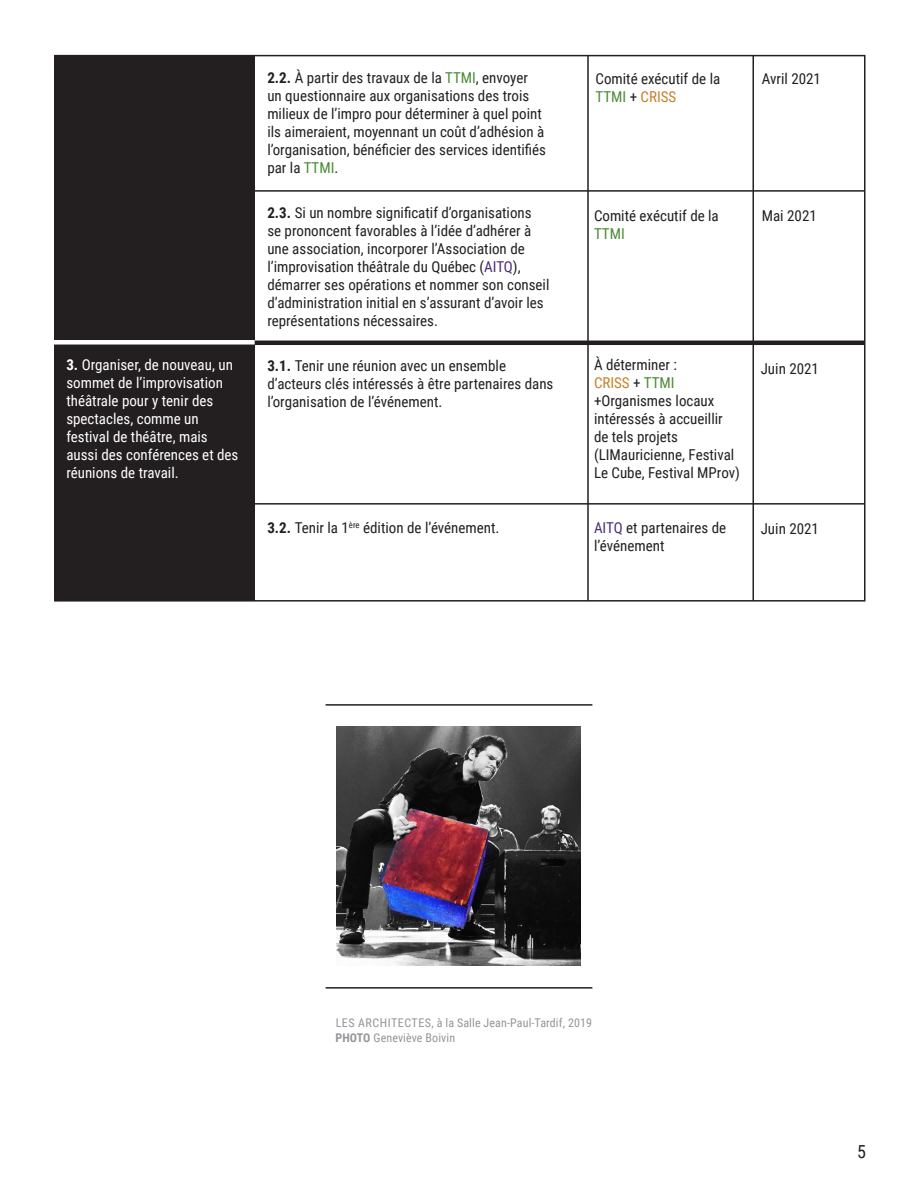
<style>
.page{position:relative;width:918px;height:1188px;background:#fff}
.page>*{position:absolute;margin:0;border:0;box-sizing:border-box;transform-origin:0 0}
.t1{font:18px "Roboto Condensed";color:#231f20}
.t2{font:15px/18px "Roboto Condensed";color:#231f20}
.t3{font:15px/18px "Roboto Condensed";color:#fff}
.t4{font:12px "Roboto Condensed";letter-spacing:.01em;color:#939598}
.s1{font-weight:700}
.s2{color:#498a33}
.s3{color:#4c2c7c}
.s4{color:#c97f29}
</style>
<div class="page">
<div style="left:54px;top:55px;width:201px;height:546px;background:#231f20"></div>
<hr style="left:753px;top:56px;width:1px;height:545px;background:#231f20">
<hr style="left:587px;top:56px;width:2px;height:545px;background:#231f20">
<hr style="left:254px;top:190px;width:611px;height:2px;background:#231f20">
<hr style="left:252px;top:503px;width:612px;height:2px;background:#231f20">
<hr style="left:54px;top:341px;width:810px;height:4px;background:#231f20">
<img style="left:336px;top:727px;width:245px;height:239px">
<hr style="left:326px;top:704px;width:266px;height:2px;background:#231f20">
<hr style="left:326px;top:987px;width:266px;height:2px;background:#231f20">
<div style="left:53px;top:340px;width:202px;height:5px;background:#fff"></div>
<p class="t3" style="left:66px;top:355px;width:174px"><span class="s1">3.</span> Organiser, de nouveau, un sommet de l’improvisation théâtrale pour y tenir des spectacles, comme un festival de théâtre, mais aussi des conférences et des réunions de travail.</p>
<p class="t2" style="left:267px;top:69px;width:280px"><span class="s1">2.2.</span> À partir des travaux de la <span class="s2">TTMI</span>, envoyer un questionnaire aux organisations des trois milieux de l’impro pour déterminer à quel point ils aimeraient, moyennant un coût d’adhésion à l’organisation, bénéficier des services identifiés par la <span class="s2">TTMI</span>.</p>
<p class="t2" style="left:267px;top:204px;width:284px"><span class="s1">2.3.</span> Si un nombre significatif d’organisations<br>se prononcent favorables à l’idée d’adhérer à une association, incorporer l’Association de l’improvisation théâtrale du Québec (<span class="s3">AITQ</span>), démarrer ses opérations et nommer son conseil d’administration initial en s’assurant d’avoir les représentations nécessaires.</p>
<p class="t2" style="left:267px;top:357px;width:288px"><span class="s1">3.1.</span> Tenir une réunion avec un ensemble d’acteurs clés intéressés à être partenaires dans l’organisation de l’événement.</p>
<p class="t2" style="left:267px;top:519px;width:234px"><span class="s1">3.2.</span> Tenir la 1<sup>ère</sup> édition de l’événement.</p>
<p class="t2" style="left:596px;top:69px;width:126px">Comité exécutif de la<br><span class="s2">TTMI</span> + <span class="s4">CRISS</span></p>
<p class="t2" style="left:762px;top:69px;width:61px">Avril 2021</p>
<p class="t2" style="left:594px;top:206px;width:126px">Comité exécutif de la<br><span class="s2">TTMI</span></p>
<p class="t2" style="left:762px;top:206px;width:57px">Mai 2021</p>
<p class="t2" style="left:594px;top:355px;width:147px">À déterminer :<br><span class="s4">CRISS</span> + <span class="s2">TTMI </span>+Organismes locaux intéressés à accueillir de tels projets (LIMauricienne, Festival<br>Le Cube, Festival MProv)</p>
<p class="t2" style="left:594px;top:518px;width:134px"><span class="s3">AITQ</span> et partenaires de l’événement</p>
<p class="t2" style="left:761px;top:359px;width:60px">Juin 2021</p>
<p class="t2" style="left:761px;top:519px;width:60px">Juin 2021</p>
<p class="t4" style="left:336px;top:1014px;width:258px">LES ARCHITECTES, à la Salle Jean-Paul-Tardif, 2019</p>
<p class="t4" style="left:335px;top:1029px;width:121px"><span class="s1">PHOTO</span> Geneviève Boivin</p>
<p class="t1" style="left:857px;top:1139px;width:10px">5</p>
</div>
